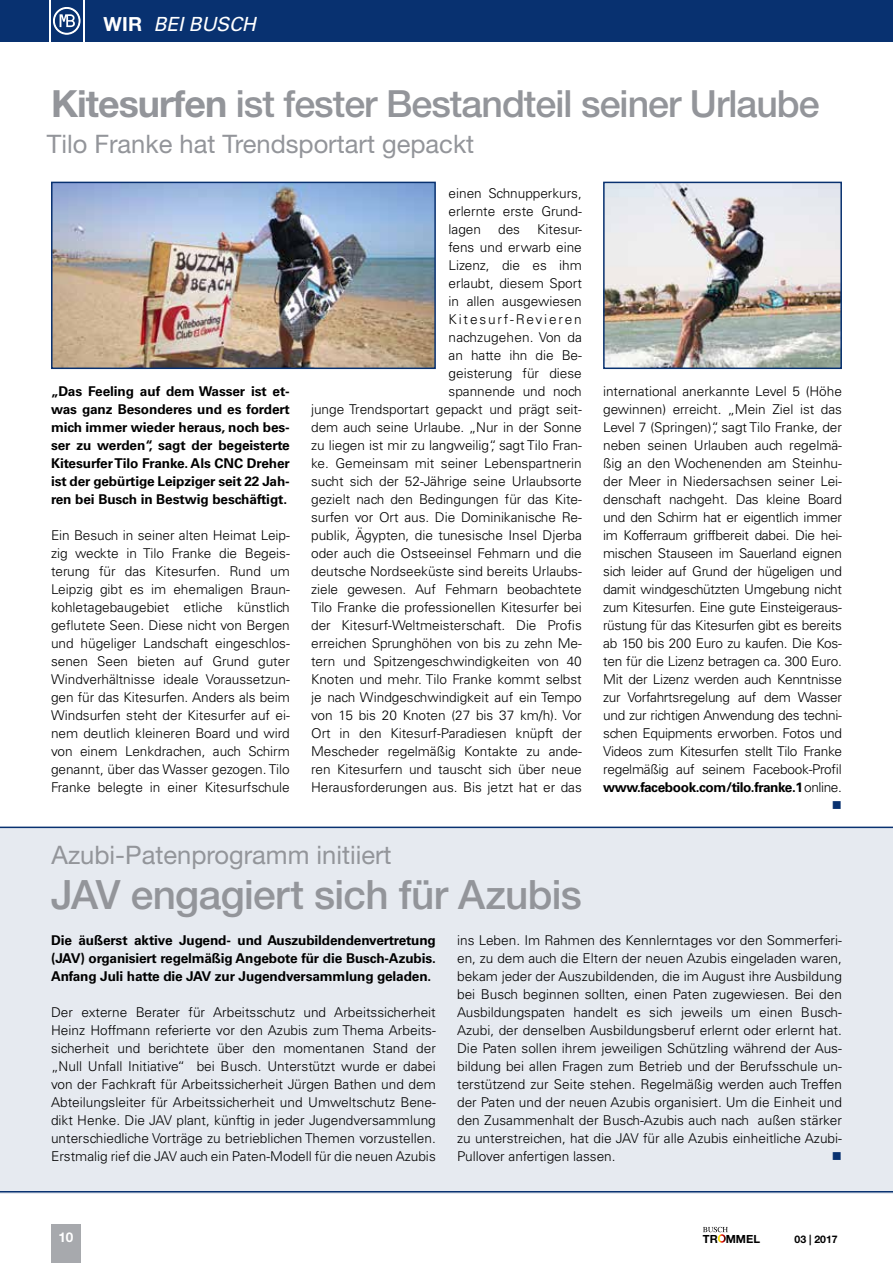
<style>
.page{position:relative;width:893px;height:1263px;background:#fff}
.page>*{position:absolute;margin:0;border:0;box-sizing:border-box;transform-origin:0 0}
.t1{font:500 40.5px "Helvetica Neue LT Pro";letter-spacing:-.015em;color:#93959a}
.t2{font:500 37.5px "Helvetica Neue LT Pro";letter-spacing:-.025em;color:#93959a}
.t3{font:25.5px "Helvetica Neue LT Pro";color:#93959a}
.t4{font:italic 19.5px "Univers LT Std";color:#fff}
.t5{font:300 13.5px/18px "Univers LT Std";letter-spacing:-.005em;color:#000;text-align:justify}
.t6{font:700 13.5px/18px "Univers LT Std";letter-spacing:-.01em;color:#000;text-align:justify}
.t7{font:700 13.5px "Helvetica Neue LT Pro";color:#fff}
.t8{font:13.5px "Wingdings";color:#083170}
.t9{font:700 11.25px "Helvetica Neue LT Pro";color:#000}
.t10{font:700 10.5px "Helvetica Neue LT Pro";color:#000}
.s1{font-family:"Helvetica Neue LT Pro";font-weight:700;font-style:normal}
.s2{font-weight:700}
</style>
<div class="page">
<div style="left:51px;top:1224px;width:30px;height:39px;background:#a7a9ad"></div>
<svg style="left:703px;top:1227px;width:25px;height:16px"></svg>
<div style="left:85px;top:0;width:808px;height:41px;background:#083170"></div>
<div style="left:51px;top:0;width:32px;height:41px;background:#083170"></div>
<div style="left:0;top:0;width:49px;height:41px;background:#083170"></div>
<svg style="left:53px;top:7px;width:28px;height:28px"></svg>
<div style="left:0;top:828px;width:893px;height:365px;background:#e6eaf0"></div>
<hr style="left:0;top:827px;width:893px;height:1px;background:#083170">
<img style="left:54px;top:185px;width:379px;height:181px">
<div style="left:51px;top:182px;width:385px;height:187px;border:2px solid #083170"></div>
<img style="left:606px;top:185px;width:233px;height:181px">
<div style="left:603px;top:182px;width:239px;height:187px;border:2px solid #083170"></div>
<h3 class="t4" style="left:103px;top:12px;width:159px"><span class="s1">W I R</span> BEIBUSCH</h3>
<h2 class="t2" style="left:51px;top:81px;width:770px"><span class="s2">Kitesurfen</span> ist fester Bestandteil seiner Urlaube</h2>
<h3 class="t3" style="left:47px;top:128px;width:429px">Tilo Franke hat Trendsportart gepackt</h3>
<p class="t6" style="left:51px;top:382px;width:240px">„Das Feeling auf dem Wasser ist et&shy;was ganz Besonderes und es fordert mich immer wieder heraus, noch bes&shy;ser zu werden“, sagt der begeisterte Kitesurfer Tilo Franke. Als CNC Dreher ist der gebürtige Leipziger seit 22 Jah&shy;ren bei Busch in Bestwig beschäftigt.</p>
<p class="t5" style="left:51px;top:526px;width:240px">Ein Besuch in seiner alten Heimat Leip&shy;zig weckte in Tilo Franke die Begeis&shy;terung für das Kitesurfen. Rund um Leipzig gibt es im ehemaligen Braun&shy;kohletagebaugebiet etliche künstlich geflutete Seen. Diese nicht von Bergen und hügeliger Landschaft eingeschlos&shy;senen Seen bieten auf Grund guter Windverhältnisse ideale Voraussetzun&shy;gen für das Kitesurfen. Anders als beim Windsurfen steht der Kitesurfer auf ei&shy;nem deutlich kleineren Board und wird von einem Lenkdrachen, auch Schirm genannt, über das Wasser gezogen. Tilo Franke belegte in einer Kitesurfschule</p>
<p class="t5" style="left:449px;top:184px;width:135px">einen Schnupperkurs, erlernte erste Grund&shy;lagen</p>
<p class="t5" style="left:311px;top:220px;width:272px;text-align:right">Kitesur-<br>fens und erwarb eine<br>Lizenz, die es ihm<br>erlaubt, diesem Sport<br>in allen ausgewiesen<br>Kitesurf-Revieren<br>nachzugehen. Von da<br>an hatte ihn die Be-<br>geisterung für diese<br>spannende und noch<br>junge Trendsportart gepackt und prägt seit&shy;dem auch seine Urlaube. „Nur in der Sonne zu liegen ist mir zu langweilig“, sagt Tilo Fran&shy;ke. Gemeinsam mit seiner Lebenspartnerin sucht sich der 52-Jährige seine Urlaubsorte gezielt nach den Bedingungen für das Kite&shy;surfen vor Ort aus. Die Dominikanische Re&shy;publik, Ägypten, die tunesische Insel Djerba oder auch die Ostseeinsel Fehmarn und die deutsche Nordseeküste sind bereits Urlaubs&shy;ziele gewesen. Auf Fehmarn beobachtete Tilo Franke die professionellen Kitesurfer bei der Kitesurf-Weltmeisterschaft. Die Profis erreichen Sprunghöhen von bis zu zehn Me&shy;tern und Spitzengeschwindigkeiten von 40<br>Knoten und mehr. Tilo Franke kommt selbst je nach Windgeschwindigkeit auf ein Tempo von 15 bis 20 Knoten (27 bis 37 km/h). Vor Ort in den Kitesurf-Paradiesen knüpft der Mescheder regelmäßig Kontakte zu ande&shy;ren Kitesurfern und tauscht sich über neue Herausforderungen aus. Bis jetzt hat er das</p>
<p class="t5" style="left:498px;top:220px;width:23px">des</p>
<h3 class="t3" style="left:52px;top:839px;width:342px">Azubi-Patenprogramm initiiert</h3>
<h1 class="t1" style="left:51px;top:870px;width:532px">JAV engagiert sich für Azubis</h1>
<p class="t5" style="left:603px;top:382px;width:240px">international anerkannte Level 5 (Höhe gewinnen) erreicht. „Mein Ziel ist das Level 7 (Springen)“, sagt Tilo Franke, der neben seinen Urlauben auch regelmä&shy;ßig an den Wochenenden am Steinhu&shy;der Meer in Niedersachsen seiner Lei&shy;denschaft nachgeht. Das kleine Board und den Schirm hat er eigentlich immer im Kofferraum griffbereit dabei. Die hei&shy;mischen Stauseen im Sauerland eignen sich leider auf Grund der hügeligen und damit windgeschützten Umgebung nicht zum Kitesurfen. Eine gute Einsteigeraus&shy;rüstung für das Kitesurfen gibt es bereits ab 150 bis 200 Euro zu kaufen. Die Kos&shy;ten für die Lizenz betragen ca. 300 Euro.<br>Mit der Lizenz werden auch Kenntnisse zur Vorfahrtsregelung auf dem Wasser und zur richtigen Anwendung des techni&shy;schen Equipments erworben. Fotos und Videos zum Kitesurfen stellt Tilo Franke regelmäßig auf seinem Facebook-Profil <span class="s2">www.facebook.com/tilo.franke.1</span> online.</p>
<p class="t8" style="left:832px;top:798px;width:12px">■</p>
<p class="t6" style="left:51px;top:931px;width:386px">Die äußerst aktive Jugend- und Auszubildendenvertretung (JAV) organisiert regelmäßig Angebote für die Busch-Azubis.<br>Anfang Juli hatte die JAV zur Jugendversammlung geladen.</p>
<p class="t5" style="left:51px;top:1003px;width:386px">Der externe Berater für Arbeitsschutz und Arbeitssicherheit Heinz Hoffmann referierte vor den Azubis zum Thema Arbeits&shy;sicherheit und berichtete über den momentanen Stand der „Null Unfall Initiative“ bei Busch. Unterstützt wurde er dabei von der Fachkraft für Arbeitssicherheit Jürgen Bathen und dem Abteilungsleiter für Arbeitssicherheit und Umweltschutz Bene&shy;dikt Henke. Die JAV plant, künftig in jeder Jugendversammlung unterschiedliche Vorträge zu betrieblichen Themen vorzustellen.<br>Erstmalig rief die JAV auch ein Paten-Modell für die neuen Azubis</p>
<p class="t5" style="left:457px;top:931px;width:386px">ins Leben. Im Rahmen des Kennlerntages vor den Sommerferi&shy;en, zu dem auch die Eltern der neuen Azubis eingeladen waren, bekam jeder der Auszubildenden, die im August ihre Ausbildung bei Busch beginnen sollten, einen Paten zugewiesen. Bei den Ausbildungspaten handelt es sich jeweils um einen Busch-Azubi, der denselben Ausbildungsberuf erlernt oder erlernt hat.<br>Die Paten sollen ihrem jeweiligen Schützling während der Aus&shy;bildung bei allen Fragen zum Betrieb und der Berufsschule un&shy;terstützend zur Seite stehen. Regelmäßig werden auch Treffen der Paten und der neuen Azubis organisiert. Um die Einheit und den Zusammenhalt der Busch-Azubis auch nach außen stärker zu unterstreichen, hat die JAV für alle Azubis einheitliche Azubi-Pullover anfertigen lassen.</p>
<p class="t8" style="left:832px;top:1149px;width:12px">■</p>
<p class="t7" style="left:58px;top:1228px;width:17px">10</p>
<p class="t10" style="left:794px;top:1232px;width:45px">03 | 2017</p>
<p class="t9" style="left:703px;top:1231px;width:59px">TR MMEL</p>
</div>
